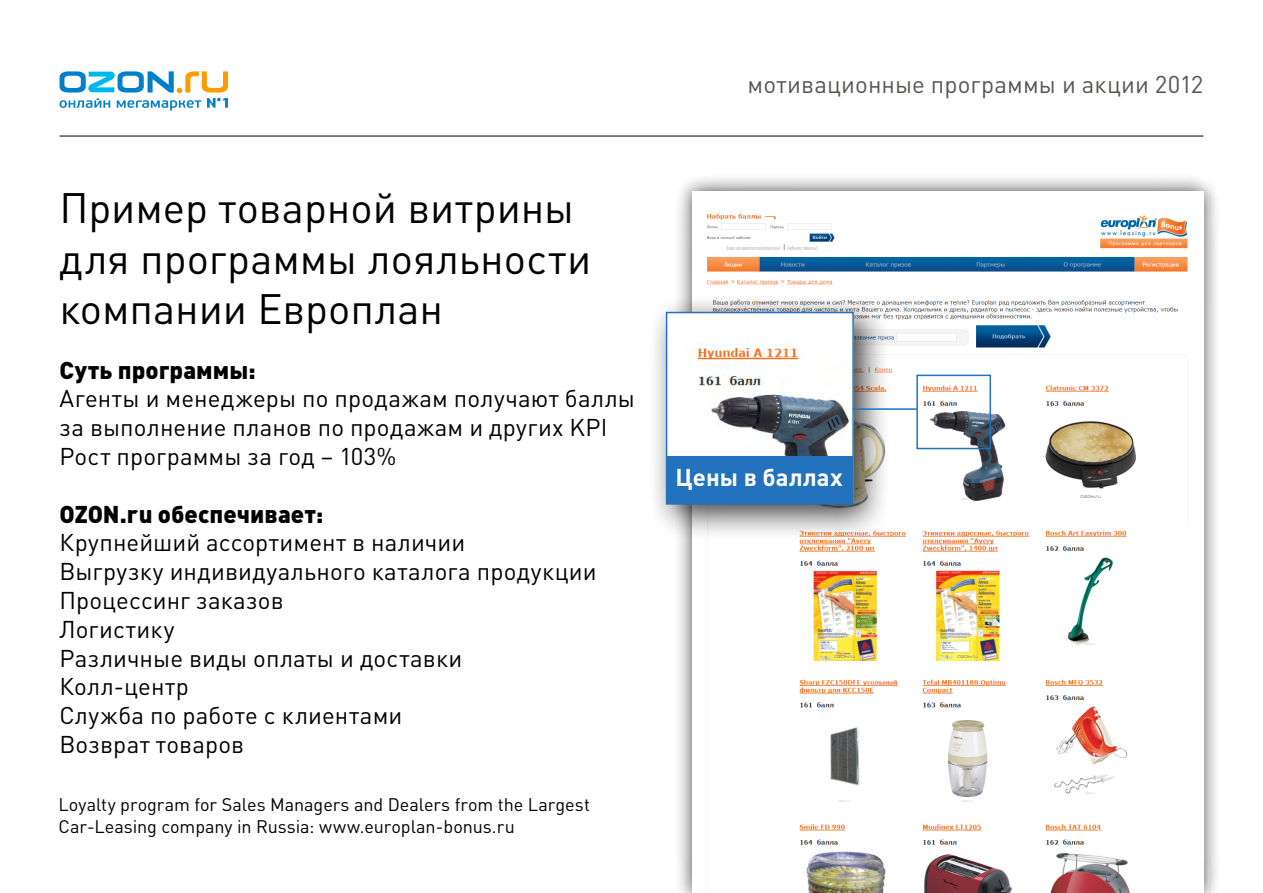
<style>
.page{position:relative;width:1263px;height:893px;background:#fff}
.page>*{position:absolute;margin:0;border:0;box-sizing:border-box;transform-origin:0 0}
.t1{font:42px/50.4px "DIN Pro";color:#000}
.t2{font:24px/28.8px "DIN Pro";letter-spacing:.01em;color:#000}
.t3{font:900 24px "DIN Pro";color:#000}
.t4{font:24px "DIN Pro";letter-spacing:.005em;color:#575654}
.t5{font:700 24px "DIN Pro";letter-spacing:.01em;color:#fff}
.t6{font:18px/21.6px "DIN Pro";letter-spacing:-.005em;color:#000}
</style>
<div class="page">
<svg style="left:60px;top:71px;width:168px;height:40px"></svg>
<hr style="left:60px;top:135px;width:1143px;height:2px;background:#575654">
<div style="left:674px;top:173px;width:548px;height:720px;background:#000;opacity:.75"></div>
<img style="left:693px;top:191px;width:510px;height:702px">
<div style="left:646px;top:293px;width:245px;height:249px;background:#000;opacity:.75"></div>
<img style="left:669px;top:315px;width:182px;height:141px">
<div style="left:666px;top:312px;width:188px;height:193px;border:2px solid #2272bd"></div>
<div style="left:666px;top:456px;width:187px;height:48px;background:#2272bd"></div>
<hr style="left:853px;top:408px;width:64px;height:2px;background:#2272bd">
<div style="left:916px;top:375px;width:75px;height:74px;border:2px solid #2272bd"></div>
<h1 class="t1" style="left:60px;top:181px;width:533px">Пример товарной витрины для программы лояльности компании Европлан</h1>
<p class="t3" style="left:60px;top:354px;width:198px">Суть программы:</p>
<p class="t2" style="left:60px;top:383px;width:577px">Агенты и менеджеры по продажам получают баллы за выполнение планов по продажам и других KPI<br>Рост программы за год – 103%</p>
<p class="t3" style="left:60px;top:498px;width:265px">OZON.ru обеспечивает:</p>
<p class="t2" style="left:60px;top:527px;width:538px">Крупнейший ассортимент в наличии<br>Выгрузку индивидуального каталога продукции<br>Процессинг заказов<br>Логистику<br>Различные виды оплаты и доставки<br>Колл-центр<br>Служба по работе с клиентами<br>Возврат товаров</p>
<p class="t6" style="left:58px;top:793px;width:533px">Loyalty program for Sales Managers and Dealers from the Largest<br>Car-Leasing company in Russia: www.europlan-bonus.ru</p>
<p class="t4" style="left:747px;top:68px;width:457px">мотивационные программы и акции 2012</p>
<p class="t5" style="left:675px;top:461px;width:169px">Цены в баллах</p>
</div>
